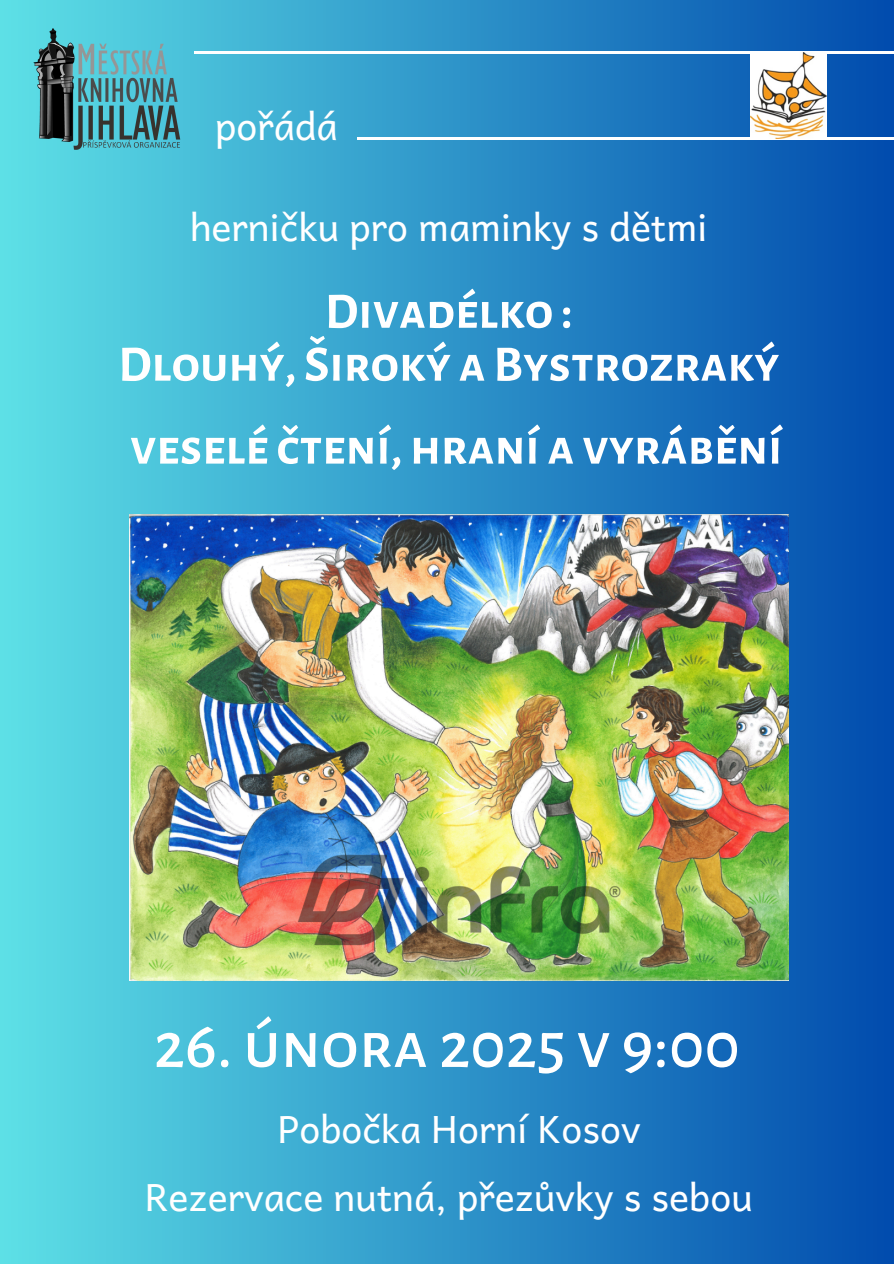
<style>
.page{position:relative;width:894px;height:1264px;background:#fff}
.page>*{position:absolute;margin:0;border:0;box-sizing:border-box;transform-origin:0 0}
.t1{font:500 67.5px "Alegreya Sans SC";color:#fff}
.t2{font:700 51px/52.8px "Alegreya Sans SC";color:#fff;text-align:center}
.t3{font:37.5px "Andika";color:#fff}
</style>
<div class="page">
<div style="left:0;top:0;width:893px;height:1263px;background:linear-gradient(to right,#5de0e6,#024cad)"></div>
<hr style="left:194px;top:52px;width:699px;height:2px;background:#fff">
<hr style="left:357px;top:138px;width:536px;height:2px;background:#fff">
<img style="left:750px;top:53px;width:75px;height:85px">
<img style="left:27px;top:25px;width:156px;height:129px">
<img style="left:130px;top:514px;width:658px;height:466px">
<p class="t3" style="left:215px;top:95px;width:124px">pořádá</p>
<h2 class="t3" style="left:190px;top:195px;width:519px">herničku pro maminky s dětmi</h2>
<p class="t2" style="left:118px;top:286px;width:662px">Divadélko :<br>Dlouhý, Široký a Bystrozraký</p>
<p class="t2" style="left:130px;top:422px;width:654px">veselé čtení,hraní a vyrábění</p>
<p class="t1" style="left:154px;top:1012px;width:587px">26. února 2025 v 9:00</p>
<p class="t3" style="left:277px;top:1097px;width:364px">Pobočka Horní Kosov</p>
<h2 class="t3" style="left:145px;top:1165px;width:609px">Rezervace nutná, přezůvky s sebou</h2>
</div>
